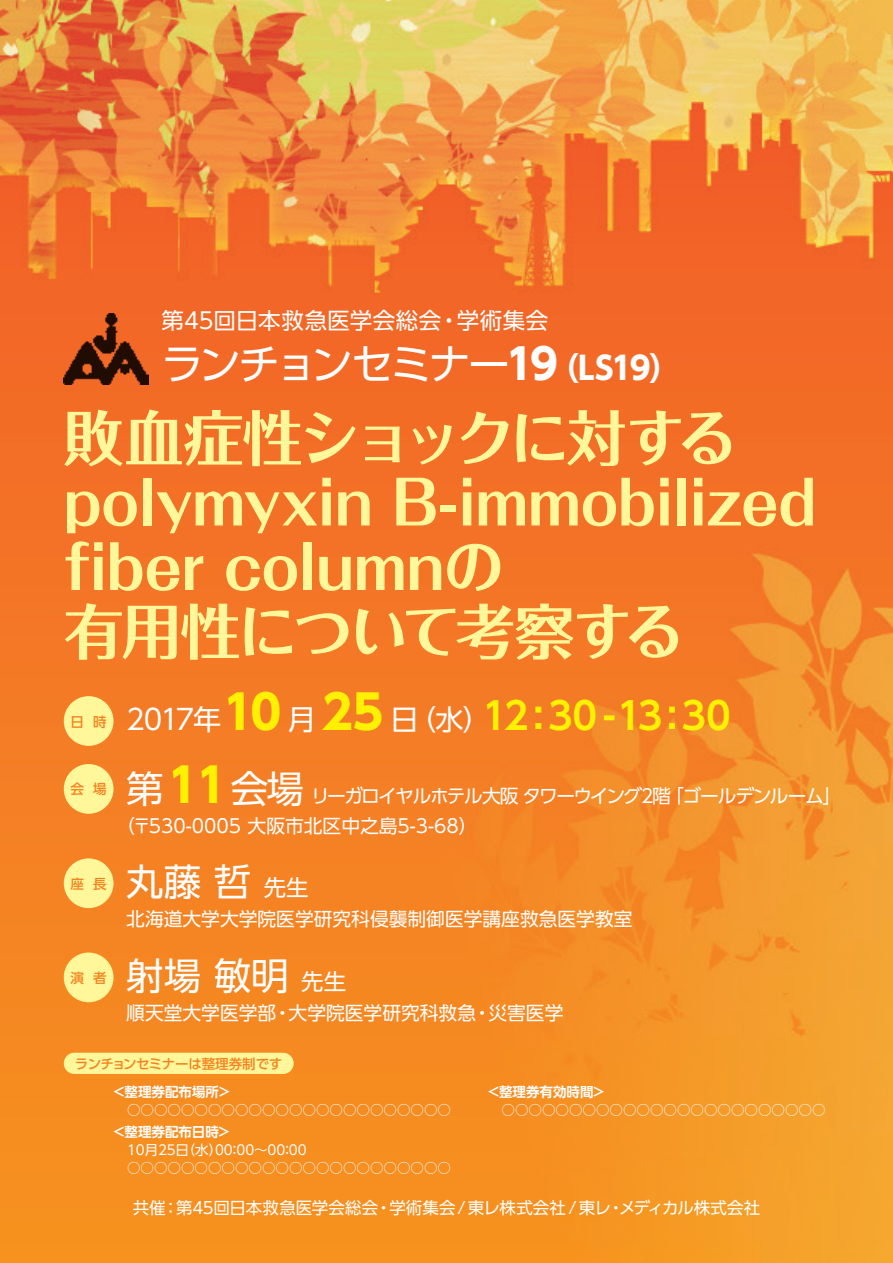
<style>
.page{position:relative;width:893px;height:1263px;background:#fff}
.page>*{position:absolute;margin:0;border:0;box-sizing:border-box;transform-origin:0 0}
.t1{font:700 60px/64.5px "Folk Pro";letter-spacing:-.02em;color:#fff79a}
.t2{font:42px "UD Shin Go Pro";letter-spacing:-.075em;color:#fff}
.t3{font:700 37.5px "UD Shin Go Pro De";letter-spacing:-.05em;color:#fff101}
.t4{font:37.5px "UD Shin Go Pro";color:#fff}
.t5{font:22.5px "UD Shin Go Pro";letter-spacing:.02em;color:#fff}
.t6{font:18.75px/30px "UD Shin Go Pro";letter-spacing:-.06em;color:#fff}
.t7{font:18.75px "UD Shin Go Pro";color:#fff}
.t8{font:16.5px "UD Shin Go Pro";color:#fff}
.t9{font:13.5px/18px "UD Shin Go Pro";color:#fff}
.t10{font:700 13.5px "UD Shin Go Pro De";color:#fff}
.t11{font:500 13.5px "UD Shin Go Pro";letter-spacing:-.02em;color:#f58220}
.s1{font-weight:700}
.s2{font-weight:700;font-size:31.5px}
.s3{font-family:"UD Shin Go Pro";font-weight:400;font-size:28.2px;color:#fff}
.s4{font-family:"UD Shin Go Pro";font-size:46.8px}
.s5{font-size:37.5px}
.s6{font-weight:700;font-size:46.8px;color:#fff101}
.s7{font-size:22.5px}
</style>
<div class="page">
<img style="left:0;top:0;width:893px;height:1263px">
<div style="left:64px;top:696px;width:50px;height:50px;background:#fff79a;border-radius:50%"></div>
<div style="left:64px;top:764px;width:50px;height:50px;background:#fff79a;border-radius:50%"></div>
<div style="left:64px;top:858px;width:50px;height:50px;background:#fff79a;border-radius:50%"></div>
<div style="left:64px;top:952px;width:50px;height:50px;background:#fff79a;border-radius:50%"></div>
<img style="left:64px;top:313px;width:85px;height:71px">
<div style="left:64px;top:1053px;width:230px;height:21px;background:#fff79a;border-radius:11px"></div>
<h3 class="t5" style="left:162px;top:302px;width:388px">第45回日本救急医学会総会・学術集会</h3>
<h2 class="t2" style="left:162px;top:330px;width:520px">ランチョンセミナー<span class="s1">19</span><span class="s2">（LS19）</span></h2>
<h1 class="t1" style="left:64px;top:398px;width:754px">敗血症性ショックに対するpolymyxin B-immobilized fiber columnの<br>有用性について考察する</h1>
<p class="t11" style="left:71px;top:710px;width:37px">日 時</p>
<p class="t11" style="left:71px;top:778px;width:37px">会 場</p>
<p class="t11" style="left:71px;top:873px;width:37px">座 長</p>
<p class="t11" style="left:71px;top:967px;width:37px">演 者</p>
<h3 class="t3" style="left:126px;top:685px;width:606px"><span class="s3">2017年</span><span class="s4">10</span> <span class="s3">月</span> <span class="s4">25</span> <span class="s3">日（水）</span>12:30 -13:30</h3>
<h3 class="t6" style="left:116px;top:780px;width:726px;text-indent:10px"><span class="s5">第</span> <span class="s6">11</span> <span class="s5">会場</span> リーガロイヤルホテル大阪 タワーウイング２階 「ゴールデンルーム」（〒530-0005 大阪市北区中之島5-3-68）</h3>
<h3 class="t4" style="left:126px;top:851px;width:184px">丸藤 哲 <span class="s7">先生</span></h3>
<h3 class="t7" style="left:126px;top:903px;width:508px">北海道大学大学院医学研究科侵襲制御医学講座救急医学教室</h3>
<h3 class="t4" style="left:126px;top:945px;width:221px">射場 敏明 <span class="s7">先生</span></h3>
<h3 class="t7" style="left:126px;top:997px;width:439px">順天堂大学医学部・大学院医学研究科救急・災害医学</h3>
<p class="t11" style="left:75px;top:1053px;width:209px">ランチョンセミナーは整理券制です</p>
<p class="t10" style="left:112px;top:1080px;width:121px">＜整理券配布場所＞</p>
<p class="t9" style="left:114px;top:1100px;width:339px">　○○○○○○○○○○○○○○○○○○○○○○○○</p>
<p class="t10" style="left:112px;top:1121px;width:120px">＜整理券配布日時＞</p>
<p class="t9" style="left:114px;top:1140px;width:339px">　10月25日（水）00：00～00：00　○○○○○○○○○○○○○○○○○○○○○○○○</p>
<p class="t10" style="left:487px;top:1080px;width:121px">＜整理券有効時間＞</p>
<p class="t9" style="left:488px;top:1100px;width:339px">　○○○○○○○○○○○○○○○○○○○○○○○○</p>
<p class="t8" style="left:133px;top:1194px;width:629px">共催：第45回日本救急医学会総会・学術集会/東レ株式会社/東レ・メディカル株式会社</p>
</div>
